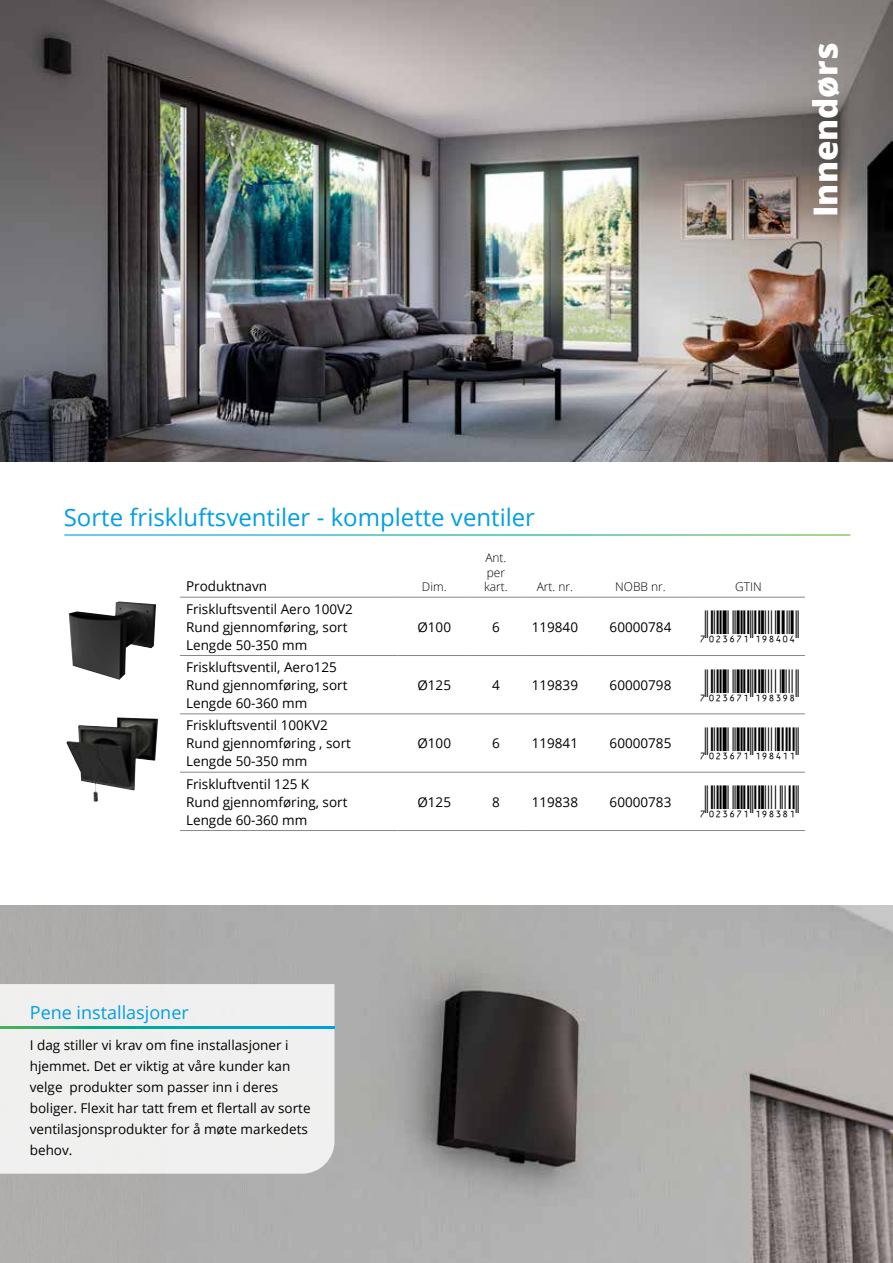
<style>
.page{position:relative;width:893px;height:1263px;background:#fff}
.page>*{position:absolute;margin:0;border:0;box-sizing:border-box;transform-origin:0 0}
.t1{font:800 33px "Open Sans";color:#fff}
.t2{font:31.5px "Viisas EAN Matala";color:#000}
.t3{font:24px "Open Sans";color:#009fe3}
.t4{font:18px "Open Sans";color:#009fe3}
.t5{font:13.5px/18px "Open Sans";color:#000}
.t6{font:300 12px/14.4px "Open Sans";color:#000}
</style>
<div class="page">
<img style="left:0;top:0;width:893px;height:461px">
<img style="left:166px;top:906px;width:727px;height:357px">
<div style="left:0;top:984px;width:334px;height:190px;background:#f0f0ef"></div>
<svg style="left:0;top:1027px;width:334px;height:1px"></svg>
<img style="left:66px;top:717px;width:92px;height:85px">
<img style="left:69px;top:601px;width:87px;height:79px">
<hr style="left:180px;top:597px;width:218px;height:1px;background:#878787">
<hr style="left:471px;top:597px;width:50px;height:1px;background:#878787">
<hr style="left:521px;top:597px;width:68px;height:1px;background:#878787">
<hr style="left:589px;top:597px;width:103px;height:1px;background:#878787">
<hr style="left:692px;top:597px;width:113px;height:1px;background:#878787">
<hr style="left:180px;top:655px;width:218px;height:1px;background:#878787">
<hr style="left:398px;top:655px;width:73px;height:1px;background:#878787">
<hr style="left:589px;top:655px;width:103px;height:1px;background:#878787">
<hr style="left:692px;top:655px;width:113px;height:1px;background:#878787">
<hr style="left:180px;top:714px;width:218px;height:1px;background:#878787">
<hr style="left:398px;top:714px;width:73px;height:1px;background:#878787">
<hr style="left:589px;top:714px;width:103px;height:1px;background:#878787">
<hr style="left:692px;top:714px;width:113px;height:1px;background:#878787">
<hr style="left:180px;top:830px;width:218px;height:1px;background:#878787">
<hr style="left:398px;top:830px;width:73px;height:1px;background:#878787">
<hr style="left:589px;top:830px;width:103px;height:1px;background:#878787">
<hr style="left:692px;top:830px;width:113px;height:1px;background:#878787">
<hr style="left:180px;top:772px;width:218px;height:1px;background:#878787">
<hr style="left:589px;top:772px;width:103px;height:1px;background:#878787">
<hr style="left:692px;top:772px;width:113px;height:1px;background:#878787">
<hr style="left:398px;top:597px;width:73px;height:1px;background:#878787">
<hr style="left:471px;top:655px;width:50px;height:1px;background:#878787">
<hr style="left:521px;top:655px;width:68px;height:1px;background:#878787">
<hr style="left:471px;top:714px;width:50px;height:1px;background:#878787">
<hr style="left:521px;top:714px;width:68px;height:1px;background:#878787">
<hr style="left:398px;top:772px;width:73px;height:1px;background:#878787">
<hr style="left:471px;top:772px;width:50px;height:1px;background:#878787">
<hr style="left:521px;top:772px;width:68px;height:1px;background:#878787">
<hr style="left:471px;top:830px;width:50px;height:1px;background:#878787">
<hr style="left:521px;top:830px;width:68px;height:1px;background:#878787">
<h1 class="t1" style="left:800px;top:217px;width:176px;rotate:-90deg">Innendørs</h1>
<h3 class="t3" style="left:64px;top:501px;width:473px">Sorte friskluftsventiler - komplette ventiler</h3>
<p class="t5" style="left:186px;top:577px;width:83px">Produktnavn</p>
<p class="t6" style="left:422px;top:579px;width:26px">Dim.</p>
<p class="t6" style="left:484px;top:550px;width:25px">Ant. per kart.</p>
<p class="t6" style="left:537px;top:579px;width:38px">Art. nr.</p>
<p class="t6" style="left:615px;top:579px;width:52px">NOBB nr.</p>
<p class="t6" style="left:735px;top:579px;width:28px">GTIN</p>
<p class="t5" style="left:186px;top:599px;width:168px">Friskluftsventil Aero 100V2<br>Rund gjennomføring, sort<br>Lengde 50-350 mm</p>
<p class="t5" style="left:186px;top:658px;width:163px">Friskluftsventil, Aero125<br>Rund gjennomføring, sort<br>Lengde 60-360 mm</p>
<p class="t5" style="left:186px;top:716px;width:166px">Friskluftsventil 100KV2<br>Rund gjennomføring , sort<br>Lengde 50-350 mm</p>
<p class="t5" style="left:186px;top:774px;width:163px">Friskluftventil 125 K<br>Rund gjennomføring, sort<br>Lengde 60-360 mm</p>
<p class="t5" style="left:417px;top:617px;width:35px">Ø100</p>
<p class="t5" style="left:492px;top:617px;width:9px">6</p>
<p class="t5" style="left:532px;top:617px;width:48px">119840</p>
<p class="t5" style="left:610px;top:617px;width:63px">60000784</p>
<h2 class="t2" style="left:698px;top:610px;width:102px">*7023671198404*</h2>
<p class="t5" style="left:417px;top:676px;width:35px">Ø125</p>
<p class="t5" style="left:492px;top:676px;width:9px">4</p>
<p class="t5" style="left:532px;top:676px;width:48px">119839</p>
<p class="t5" style="left:610px;top:676px;width:63px">60000798</p>
<h2 class="t2" style="left:698px;top:668px;width:102px">*7023671198398*</h2>
<p class="t5" style="left:417px;top:734px;width:35px">Ø100</p>
<p class="t5" style="left:492px;top:734px;width:9px">6</p>
<p class="t5" style="left:532px;top:734px;width:48px">119841</p>
<p class="t5" style="left:610px;top:734px;width:63px">60000785</p>
<h2 class="t2" style="left:698px;top:727px;width:102px">*7023671198411*</h2>
<p class="t5" style="left:417px;top:792px;width:35px">Ø125</p>
<p class="t5" style="left:492px;top:792px;width:9px">8</p>
<p class="t5" style="left:532px;top:792px;width:48px">119838</p>
<p class="t5" style="left:610px;top:792px;width:63px">60000783</p>
<h2 class="t2" style="left:698px;top:785px;width:102px">*7023671198381*</h2>
<h3 class="t4" style="left:30px;top:1000px;width:160px">Pene installasjoner</h3>
<p class="t5" style="left:30px;top:1034px;width:282px;line-height:21px">I dag stiller vi krav om fine installasjoner i hjemmet. Det er viktig at våre kunder kan velge produkter som passer inn i deres boliger. Flexit har tatt frem et flertall av sorte ventilasjonsprodukter for å møte markedets behov.</p>
</div>
